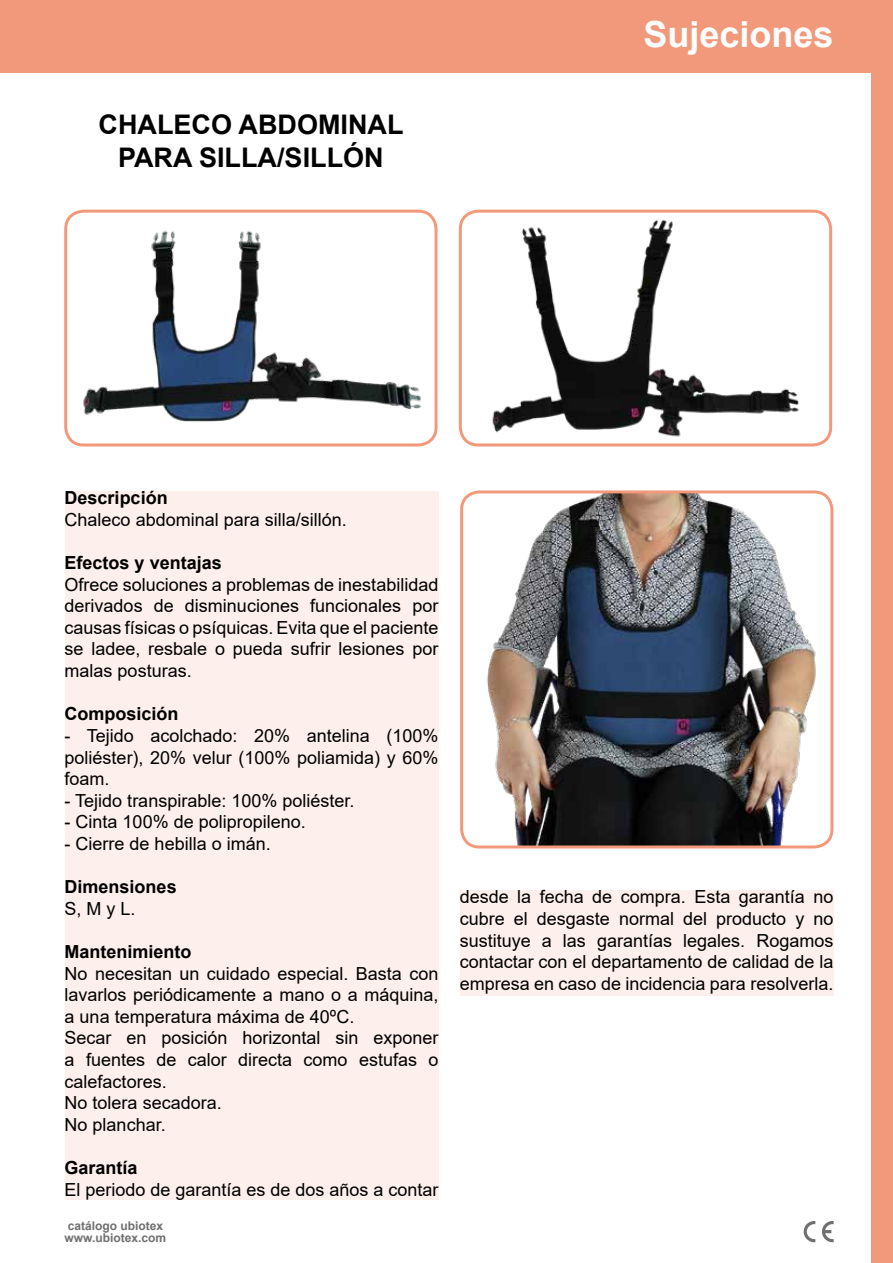
<style>
.page{position:relative;width:893px;height:1263px;background:#fff}
.page>*{position:absolute;margin:0;border:0;box-sizing:border-box;transform-origin:0 0}
.t1{font:700 36px "Arial";color:#fff}
.t2{font:700 27px/32.4px "Arial";color:#000;text-align:center}
.t3{font:18px/21.6px "Arial";color:#000;text-align:justify}
.t4{font:700 18px "Arial";color:#000}
.t5{font:700 12px/12px "Arial";color:#706f6f}
</style>
<div class="page">
<div style="left:65px;top:491px;width:373px;height:708px;background:#fdefeb"></div>
<div style="left:460px;top:890px;width:373px;height:105px;background:#fdefeb"></div>
<div style="left:872px;top:0;width:21px;height:1263px;background:#f3997b"></div>
<div style="left:0;top:0;width:893px;height:72px;background:#f3997b"></div>
<svg style="left:804px;top:1221px;width:11px;height:21px"></svg>
<svg style="left:822px;top:1221px;width:12px;height:21px"></svg>
<div style="left:64px;top:210px;width:374px;height:236px;border:3px solid #f3997b;border-radius:18px"></div>
<img style="left:64px;top:221px;width:374px;height:215px">
<img style="left:464px;top:494px;width:368px;height:353px">
<div style="left:460px;top:490px;width:373px;height:358px;border:3px solid #f3997b;border-radius:18px"></div>
<img style="left:492px;top:219px;width:307px;height:218px">
<div style="left:459px;top:210px;width:373px;height:236px;border:3px solid #f3997b;border-radius:18px"></div>
<h2 class="t2" style="left:99px;top:109px;width:306px">CHALECO ABDOMINAL<br>PARA SILLA/SILLÓN</h2>
<h1 class="t1" style="left:643px;top:9px;width:192px">Sujeciones</h1>
<p class="t4" style="left:65px;top:485px;width:105px">Descripción</p>
<p class="t3" style="left:65px;top:509px;width:284px">Chaleco abdominal para silla/sillón.</p>
<p class="t4" style="left:65px;top:550px;width:159px">Efectos y ventajas</p>
<p class="t3" style="left:65px;top:573px;width:375px">Ofrece soluciones a problemas de inestabilidad derivados de disminuciones funcionales por causas físicas o psíquicas. Evita que el paciente se ladee, resbale o pueda sufrir lesiones por malas posturas.</p>
<p class="t4" style="left:65px;top:701px;width:116px">Composición</p>
<p class="t3" style="left:65px;top:725px;width:375px">- Tejido acolchado: 20% antelina (100% poliéster), 20% velur (100% poliamida) y 60% foam.</p>
<p class="t3" style="left:65px;top:789px;width:291px">- Tejido transpirable: 100% poliéster.</p>
<p class="t3" style="left:65px;top:811px;width:243px">- Cinta 100% de polipropileno.</p>
<p class="t3" style="left:65px;top:833px;width:208px">- Cierre de hebilla o imán.</p>
<p class="t4" style="left:65px;top:874px;width:114px">Dimensiones</p>
<p class="t3" style="left:65px;top:897px;width:73px">S, M y L.</p>
<p class="t4" style="left:65px;top:939px;width:129px">Mantenimiento</p>
<p class="t3" style="left:65px;top:962px;width:375px;text-align:left">No necesitan un cuidado especial. Basta con lavarlos periódicamente a mano o a máquina, a una temperatura máxima de 40ºC.<br>Secar en posición horizontal sin exponer a fuentes de calor directa como estufas o calefactores.<br>No tolera secadora.<br>No planchar.</p>
<p class="t4" style="left:65px;top:1155px;width:75px">Garantía</p>
<p class="t3" style="left:65px;top:1178px;width:375px">El periodo de garantía es de dos años a contar</p>
<p class="t5" style="left:65px;top:1219px;width:103px">catálogo ubiotex www.ubiotex.com</p>
<p class="t3" style="left:460px;top:886px;width:375px">desde la fecha de compra. Esta garantía no cubre el desgaste normal del producto y no sustituye a las garantías legales. Rogamos contactar con el departamento de calidad de la empresa en caso de incidencia para resolverla.</p>
</div>
